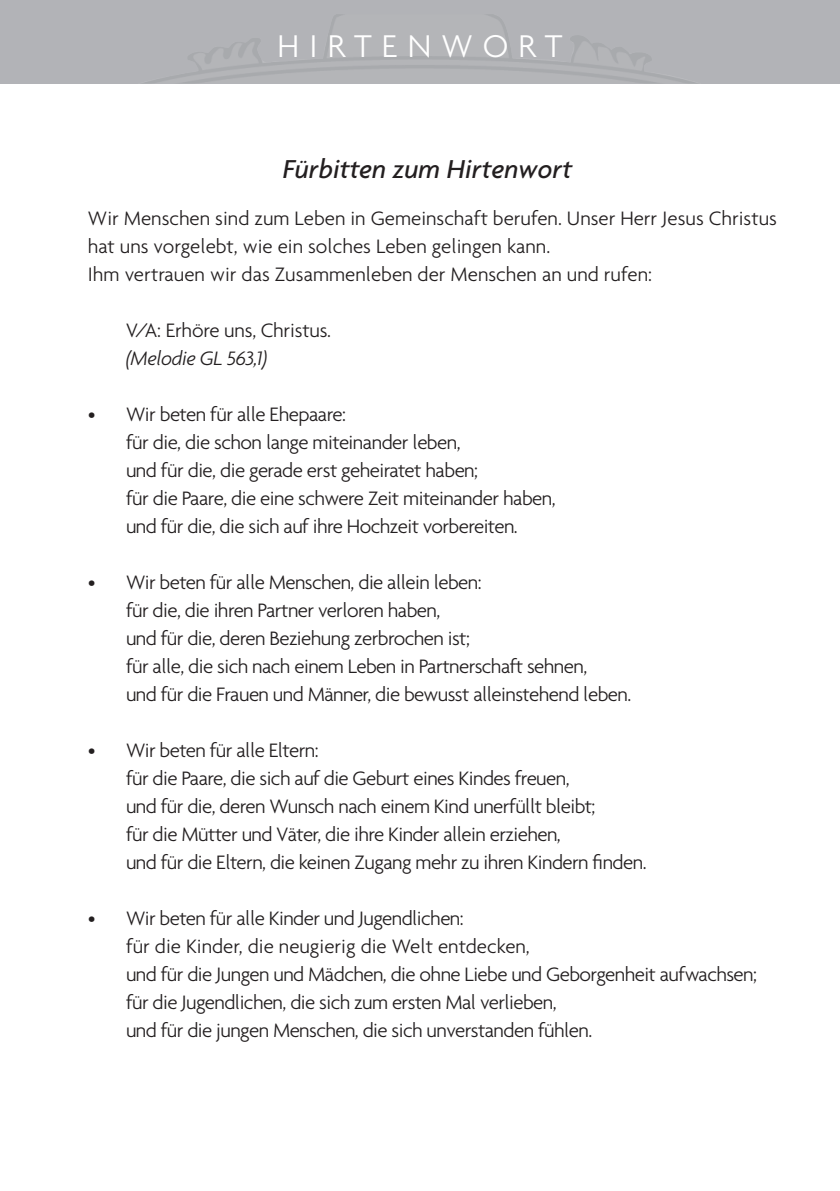
<style>
.page{position:relative;width:840px;height:1191px;background:#fff}
.page>*{position:absolute;margin:0;border:0;box-sizing:border-box;transform-origin:0 0}
.t1{font:300 34px "Agenda";letter-spacing:.3em;color:#fff}
.t2{font:italic 500 28px "Agenda";color:#231f20}
.t3{font:300 21px/28px "Agenda";letter-spacing:-.025em;color:#231f20}
.t4{font:300 21px/28px "Agenda";color:#231f20}
.t5{font:italic 300 21px "Agenda";letter-spacing:-.025em;color:#231f20}
</style>
<div class="page">
<div style="left:0;top:0;width:839px;height:84px;background:#b2b3b7"></div>
<h1 class="t1" style="left:277px;top:26px;width:286px">HIRTEnWoRT</h1>
<h2 class="t2" style="left:282px;top:151px;width:291px">Fürbitten zum Hirtenwort</h2>
<p class="t4" style="left:88px;top:204px;width:690px">Wir Menschen sind zum Leben in Gemeinschaft berufen. Unser Herr Jesus Christus hat uns vorgelebt, wie ein solches Leben gelingen kann.<br>Ihm vertrauen wir das Zusammenleben der Menschen an und rufen:</p>
<p class="t3" style="left:126px;top:316px;width:207px">V/A: Erhöre uns, Christus.</p>
<p class="t5" style="left:126px;top:346px;width:143px">(Melodie GL 563,1)</p>
<p class="t3" style="left:126px;top:400px;width:431px;text-indent:-38px">• Wir beten für alle Ehepaare:<br>für die, die schon lange miteinander leben,<br>und für die, die gerade erst geheiratet haben;<br>für die Paare, die eine schwere Zeit miteinander haben, und für die, die sich auf ihre Hochzeit vorbereiten.</p>
<p class="t3" style="left:126px;top:568px;width:506px;text-indent:-38px">• Wir beten für alle Menschen, die allein leben:<br>für die, die ihren Partner verloren haben,<br>und für die, deren Beziehung zerbrochen ist;<br>für alle, die sich nach einem Leben in Partnerschaft sehnen,<br>und für die Frauen und Männer, die bewusst alleinstehend leben.</p>
<p class="t3" style="left:126px;top:736px;width:522px;text-indent:-38px">• Wir beten für alle Eltern:<br>für die Paare, die sich auf die Geburt eines Kindes freuen,<br>und für die, deren Wunsch nach einem Kind unerfüllt bleibt;<br>für die Mütter und Väter, die ihre Kinder allein erziehen,<br>und für die Eltern, die keinen Zugang mehr zu ihren Kindern finden.</p>
<p class="t3" style="left:126px;top:904px;width:632px;text-indent:-38px">• Wir beten für alle Kinder und Jugendlichen:<br>für die Kinder, die neugierig die Welt entdecken,<br>und für die Jungen und Mädchen, die ohne Liebe und Geborgenheit aufwachsen; für die Jugendlichen, die sich zum ersten Mal verlieben,<br>und für die jungen Menschen, die sich unverstanden fühlen.</p>
</div>
